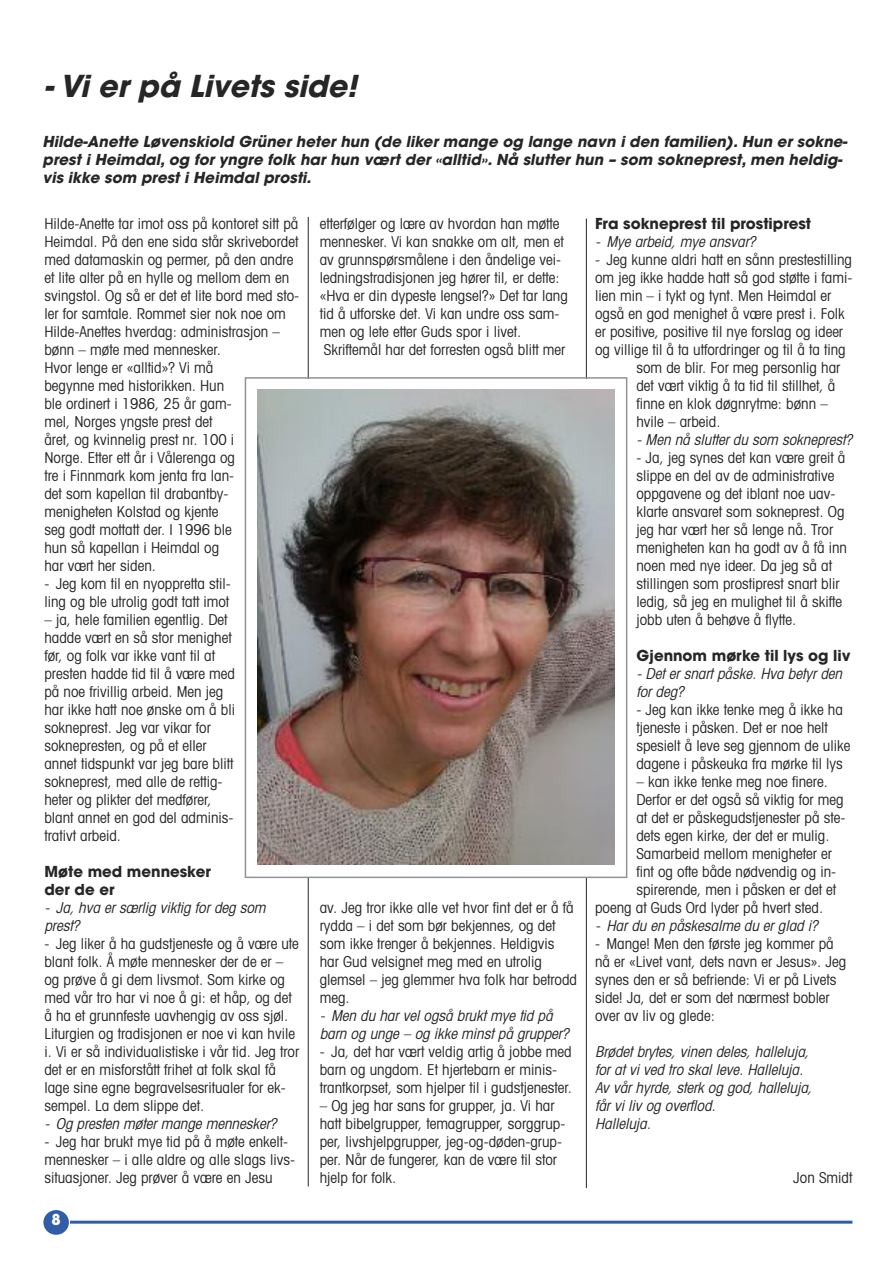
<style>
.page{position:relative;width:893px;height:1263px;background:#fff}
.page>*{position:absolute;margin:0;border:0;box-sizing:border-box;transform-origin:0 0}
.t1{font:italic 700 30px "Avant Garde";color:#272627}
.t2{font:condensed 15px/18px "Avant Garde";color:#272627}
.t3{font:italic condensed 15px/18px "Avant Garde";color:#272627}
.t4{font:italic 700 15px/18px "Avant Garde";letter-spacing:.005em;color:#272627}
.t5{font:700 15px/18px "Avant Garde";color:#272627}
.t6{font:700 15px "Avant Garde";color:#fff}
</style>
<div class="page">
<div style="left:43px;top:1210px;width:26px;height:25px;background:#315da8;border-radius:50%"></div>
<hr style="left:70px;top:1221px;width:782px;height:3px;background:#315da8">
<hr style="left:308px;top:217px;width:1px;height:969px;background:#272627">
<hr style="left:586px;top:218px;width:1px;height:970px;background:#272627">
<div style="left:246px;top:379px;width:380px;height:497px;background:#fff"></div>
<img style="left:258px;top:390px;width:356px;height:475px">
<div style="left:245px;top:377px;width:382px;height:501px;border:2px solid #939393"></div>
<h1 class="t1" style="left:44px;top:75px;width:321px">- Vi er på Livets side!</h1>
<p class="t4" style="left:43px;top:134px;width:806px">Hilde-Anette Løvenskiold Grüner heter hun (de liker mange og lange navn i den familien). Hun er sokne&shy;prest i Heimdal, og for yngre folk har hun vært der «alltid». Nå slutter hun – som sokneprest, men heldig&shy;vis ikke som prest i Heimdal prosti.</p>
<p class="t2" style="left:44px;top:216px;width:256px">Hilde-Anette tar imot oss på kontoret sitt på Heimdal. På den ene sida står skrivebordet med datamaskin og permer, på den andre et lite alter på en hylle og mellom dem en svingstol. Og så er det et lite bord med sto&shy;ler for samtale. Rommet sier nok noe om Hilde-Anettes hverdag: administrasjon – bønn – møte med mennesker.<br>Hvor lenge er «alltid»? Vi må<br>begynne med historikken. Hun<br>ble ordinert i 1986, 25 år gam-<br>mel, Norges yngste prest det<br>året, og kvinnelig prest nr. 100 i<br>Norge. Etter ett år i Vålerenga og<br>tre i Finnmark kom jenta fra lan-<br>det som kapellan til drabantby&shy;menigheten Kolstad og kjente<br>seg godt mottatt der. I 1996 ble<br>hun så kapellan i Heimdal og<br>har vært her siden.</p>
<p class="t2" style="left:44px;top:576px;width:188px">- Jeg kom til en nyoppretta stil&shy;ling og ble utrolig godt tatt imot</p>
<p class="t2" style="left:44px;top:612px;width:192px">– ja, hele familien egentlig. Det hadde vært en så stor menighet før, og folk var ikke vant til at presten hadde tid til å være med på noe frivillig arbeid. Men jeg har ikke hatt noe ønske om å bli sokneprest. Jeg var vikar for soknepresten, og på et eller annet tidspunkt var jeg bare blitt sokneprest, med alle de rettig&shy;heter og plikter det medfører, blant annet en god del adminis&shy;trativt arbeid.</p>
<p class="t5" style="left:44px;top:865px;width:168px">Møte med mennesker der de er</p>
<p class="t3" style="left:44px;top:900px;width:226px">- Ja, hva er særlig viktig for deg som prest?</p>
<p class="t2" style="left:44px;top:936px;width:256px">- Jeg liker å ha gudstjeneste og å være ute blant folk. Å møte mennesker der de er – og prøve å gi dem livsmot. Som kirke og med vår tro har vi noe å gi: et håp, og det å ha et grunnfeste uavhengig av oss sjøl.<br>Liturgien og tradisjonen er noe vi kan hvile i. Vi er så individualistiske i vår tid. Jeg tror det er en misforstått frihet at folk skal få lage sine egne begravelsesritualer for ek&shy;sempel. La dem slippe det.</p>
<p class="t3" style="left:44px;top:1116px;width:236px">- Og presten møter mange mennesker?</p>
<p class="t2" style="left:44px;top:1134px;width:252px">- Jeg har brukt mye tid på å møte enkelt&shy;mennesker – i alle aldre og alle slags livs&shy;situasjoner. Jeg prøver å være en Jesu</p>
<p class="t6" style="left:52px;top:1214px;width:11px">8</p>
<p class="t2" style="left:320px;top:216px;width:250px">etterfølger og lære av hvordan han møtte mennesker. Vi kan snakke om alt, men et av grunnspørsmålene i den åndelige vei&shy;ledningstradisjonen jeg hører til, er dette: «Hva er din dypeste lengsel?» Det tar lang tid å utforske det. Vi kan undre oss sam&shy;men og lete etter Guds spor i livet.<br>Skriftemål har det forresten også blitt mer</p>
<p class="t2" style="left:320px;top:900px;width:259px">av. Jeg tror ikke alle vet hvor fint det er å få rydda – i det som bør bekjennes, og det som ikke trenger å bekjennes. Heldigvis har Gud velsignet meg med en utrolig glemsel – jeg glemmer hva folk har betrodd meg.</p>
<p class="t3" style="left:320px;top:1008px;width:253px">- Men du har vel også brukt mye tid på barn og unge – og ikke minst på grupper?</p>
<p class="t2" style="left:320px;top:1044px;width:254px">- Ja, det har vært veldig artig å jobbe med barn og ungdom. Et hjertebarn er minis&shy;trantkorpset, som hjelper til i gudstjenester.</p>
<p class="t2" style="left:320px;top:1098px;width:247px">– Og jeg har sans for grupper, ja. Vi har hatt bibelgrupper, temagrupper, sorggrup&shy;per, livshjelpgrupper, jeg-og-døden-grup&shy;per. Når de fungerer, kan de være til stor hjelp for folk.</p>
<p class="t5" style="left:595px;top:217px;width:218px">Fra sokneprest til prostiprest</p>
<p class="t3" style="left:595px;top:234px;width:165px">- Mye arbeid, mye ansvar?</p>
<p class="t2" style="left:595px;top:252px;width:259px">- Jeg kunne aldri hatt en sånn prestestilling</p>
<p class="t2" style="left:595px;top:270px;width:259px">om jeg ikke hadde hatt så god støtte i fami-</p>
<p class="t2" style="left:595px;top:288px;width:238px">lien min – i tykt og tynt. Men Heimdal er</p>
<p class="t2" style="left:595px;top:306px;width:251px">også en god menighet å være prest i. Folk</p>
<p class="t2" style="left:595px;top:324px;width:250px">er positive, positive til nye forslag og ideer</p>
<p class="t2" style="left:595px;top:342px;width:252px">og villige til å ta utfordringer og til å ta ting</p>
<p class="t2" style="left:636px;top:360px;width:205px">som de blir. For meg personlig har</p>
<p class="t2" style="left:636px;top:378px;width:200px">det vært viktig å ta tid til stillhet, å</p>
<p class="t2" style="left:636px;top:396px;width:193px">finne en klok døgnrytme: bønn –</p>
<p class="t2" style="left:636px;top:414px;width:86px">hvile – arbeid.</p>
<p class="t3" style="left:636px;top:432px;width:220px">- Men nå slutter du som sokneprest?</p>
<p class="t2" style="left:636px;top:450px;width:212px">- Ja, jeg synes det kan være greit å slippe en del av de administrative oppgavene og det iblant noe uav&shy;klarte ansvaret som sokneprest. Og jeg har vært her så lenge nå. Tror menigheten kan ha godt av å få inn noen med nye ideer. Da jeg så at stillingen som prostiprest snart blir ledig, så jeg en mulighet til å skifte jobb uten å behøve å flytte.</p>
<p class="t5" style="left:636px;top:649px;width:216px">Gjennom mørke til lys og liv</p>
<p class="t3" style="left:636px;top:666px;width:210px">- Det er snart påske. Hva betyr den for deg?</p>
<p class="t2" style="left:636px;top:702px;width:215px">- Jeg kan ikke tenke meg å ikke ha tjeneste i påsken. Det er noe helt spesielt å leve seg gjennom de ulike dagene i påskeuka fra mørke til lys</p>
<p class="t2" style="left:636px;top:774px;width:193px">– kan ikke tenke meg noe finere.</p>
<p class="t2" style="left:636px;top:792px;width:209px">Derfor er det også så viktig for meg</p>
<p class="t2" style="left:636px;top:810px;width:210px">at det er påskegudstjenester på ste-</p>
<p class="t2" style="left:636px;top:828px;width:195px">dets egen kirke, der det er mulig.</p>
<p class="t2" style="left:636px;top:846px;width:197px">Samarbeid mellom menigheter er</p>
<p class="t2" style="left:636px;top:864px;width:201px">fint og ofte både nødvendig og in-</p>
<p class="t2" style="left:636px;top:882px;width:201px">spirerende, men i påsken er det et</p>
<p class="t2" style="left:595px;top:900px;width:230px">poeng at Guds Ord lyder på hvert sted.</p>
<p class="t3" style="left:595px;top:918px;width:227px">- Har du en påskesalme du er glad i?</p>
<p class="t2" style="left:595px;top:936px;width:253px">- Mange! Men den første jeg kommer på nå er «Livet vant, dets navn er Jesus». Jeg synes den er så befriende: Vi er på Livets side! Ja, det er som det nærmest bobler over av liv og glede:</p>
<p class="t3" style="left:595px;top:1044px;width:221px">Brødet brytes, vinen deles, halleluja, for at vi ved tro skal leve. Halleluja.<br>Av vår hyrde, sterk og god, halleluja, får vi liv og overflod.<br>Halleluja.</p>
<p class="t2" style="left:793px;top:1170px;width:61px">Jon Smidt</p>
</div>
